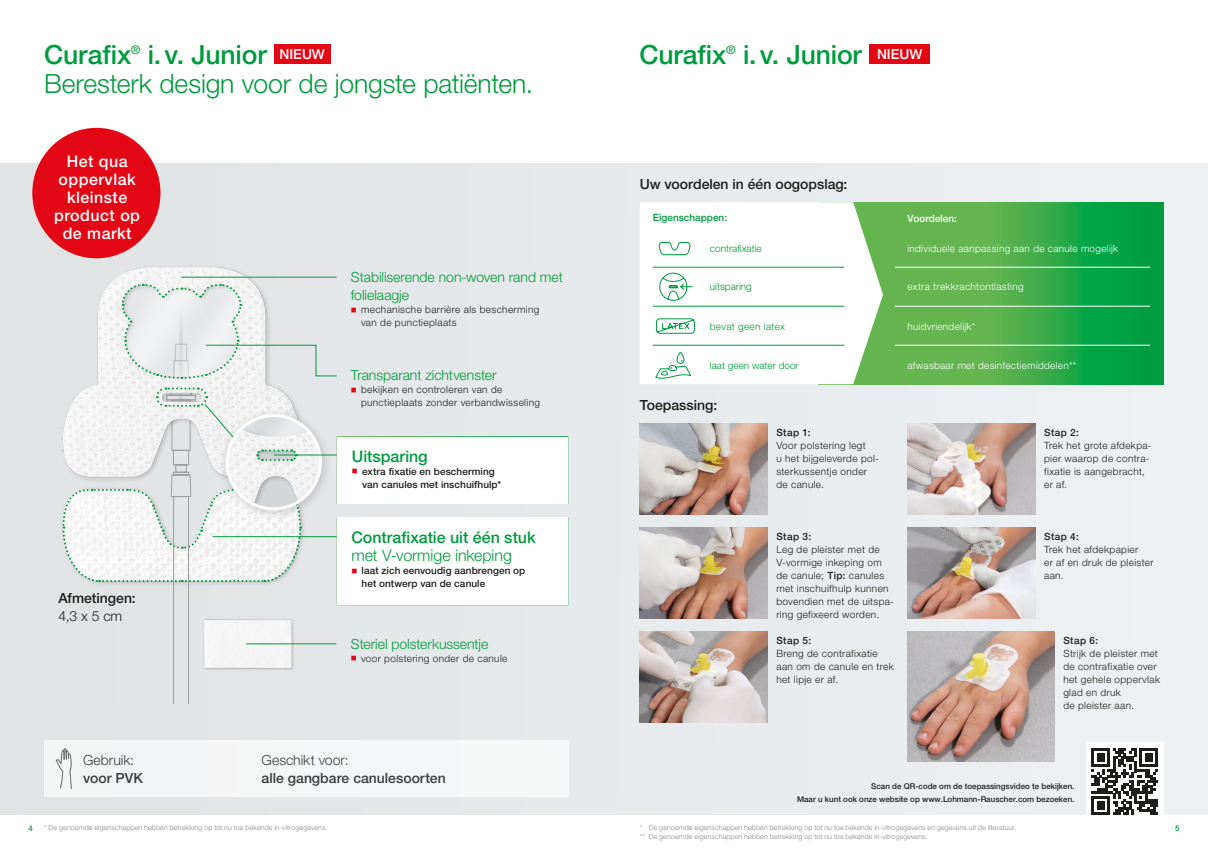
<style>
.page{position:relative;width:1208px;height:859px;background:#fff}
.page>*{position:absolute;margin:0;border:0;box-sizing:border-box;transform-origin:0 0}
.t1{font:300 26.5px/29px "Helvetica Neue LT Pro";letter-spacing:-.005em;color:#009b3e}
.t2{font:500 26.5px "Helvetica Neue LT Pro";letter-spacing:-.005em;color:#009b3e}
.t3{font:500 16px/18px "Helvetica Neue LT Pro";letter-spacing:.03em;color:#fff;text-align:center}
.t4{font:500 16px "Helvetica Neue LT Pro";letter-spacing:-.005em;color:#009b3e}
.t5{font:300 16px "Helvetica Neue LT Pro";letter-spacing:-.005em;color:#009b3e}
.t6{font:300 14px/18px "Helvetica Neue LT Pro";letter-spacing:-.005em;color:#009b3e}
.t7{font:500 14px "Helvetica Neue LT Pro";color:#1d1d1b}
.t8{font:500 14px "Helvetica Neue LT Pro";color:#3d3d3c}
.t9{font:300 14px "Helvetica Neue LT Pro";color:#3d3d3c}
.t10{font:300 14px "Helvetica Neue LT Pro";color:#1d1d1b}
.t11{font:300 10px/13px "Helvetica Neue LT Pro";letter-spacing:.035em;color:#1d1d1b}
.t12{font:500 10px/13px "Helvetica Neue LT Pro";letter-spacing:.01em;color:#1d1d1b}
.t13{font:300 10px "Helvetica Neue LT Pro";letter-spacing:.03em;color:#fff}
.t14{font:300 10px "Helvetica Neue LT Pro";color:#009b3e}
.t15{font:500 10px "Helvetica Neue LT Pro";color:#009b3e}
.t16{font:300 10px "Helvetica Neue LT Pro";letter-spacing:.03em;color:#009b3e}
.t17{font:500 10px "Helvetica Neue LT Pro";color:#fff}
.t18{font:500 8px/13px "Helvetica Neue LT Pro";color:#1d1d1b;text-align:right}
.t19{font:500 8px "Helvetica Neue LT Pro";color:#009b3e}
.t20{font:300 7px/9px "Helvetica Neue LT Pro";letter-spacing:.02em;color:#878787}
.s1{font-weight:500}
.s2{color:#e30614}
</style>
<div class="page">
<div style="left:0;top:163px;width:1208px;height:652px;background:#e7eaec"></div>
<div style="left:44px;top:740px;width:524px;height:57px;background:#f5f6f7"></div>
<svg style="left:55px;top:748px;width:17px;height:42px"></svg>
<div style="left:337px;top:436px;width:231px;height:68px;background:#fff;border:1px solid #fff"></div>
<div style="left:337px;top:517px;width:231px;height:88px;background:#fff"></div>
<svg style="left:883px;top:202px;width:280px;height:182px;background:#3bac4a"></svg>
<svg style="left:640px;top:202px;width:243px;height:182px;background:#f3f9f2"></svg>
<hr style="left:653px;top:267px;width:191px;height:1px;background:#009b3e">
<hr style="left:895px;top:267px;width:255px;height:1px;background:#fff">
<hr style="left:653px;top:306px;width:191px;height:1px;background:#009b3e">
<hr style="left:895px;top:306px;width:255px;height:1px;background:#fff">
<hr style="left:653px;top:345px;width:191px;height:1px;background:#009b3e">
<hr style="left:895px;top:345px;width:255px;height:1px;background:#fff">
<img style="left:69px;top:252px;width:205px;height:334px">
<div style="left:274px;top:44px;width:56px;height:20px;background:#e30614"></div>
<div style="left:869px;top:44px;width:61px;height:20px;background:#e30614"></div>
<img style="left:203px;top:619px;width:99px;height:52px">
<hr style="left:246px;top:644px;width:90px;height:1px;background:#009b3e">
<div style="left:173px;top:496px;width:16px;height:208px;border:1px solid #9d9d9d"></div>
<div style="left:32px;top:128px;width:128px;height:130px;background:#e30614;border-radius:50%"></div>
<svg style="left:62px;top:266px;width:275px;height:317px"></svg>
<svg style="left:654px;top:351px;width:38px;height:28px"></svg>
<svg style="left:655px;top:318px;width:40px;height:16px"></svg>
<svg style="left:658px;top:241px;width:33px;height:15px"></svg>
<svg style="left:661px;top:277px;width:32px;height:23px"></svg>
<div style="left:659px;top:272px;width:28px;height:29px;border:1px solid #009b3e;border-radius:50%"></div>
<img style="left:639px;top:423px;width:129px;height:91px">
<img style="left:639px;top:631px;width:129px;height:91px">
<img style="left:639px;top:527px;width:129px;height:91px">
<img style="left:907px;top:423px;width:128px;height:91px">
<img style="left:907px;top:527px;width:128px;height:91px">
<img style="left:907px;top:631px;width:147px;height:130px">
<div style="left:1085px;top:742px;width:78px;height:78px;background:#fff"></div>
<svg style="left:1091px;top:748px;width:67px;height:67px"></svg>
<h1 class="t1" style="left:44px;top:40px;width:490px"><span class="s1">Curafix</span><sup>®</sup> <span class="s1">i.v. Junior</span> <sup>NIEUW<br></sup>Beresterk design voor de jongste patiënten.</h1>
<h1 class="t2" style="left:639px;top:39px;width:284px">Curafix<sup>®</sup> i.v. Junior <sup>NIEUW</sup></h1>
<h2 class="t3" style="left:54px;top:152px;width:87px">Het qua oppervlak kleinste product op de markt</h2>
<h3 class="t7" style="left:58px;top:590px;width:79px">Afmetingen:</h3>
<h3 class="t10" style="left:58px;top:608px;width:65px">4,3 x 5 cm</h3>
<h3 class="t6" style="left:351px;top:268px;width:213px">Stabiliserende non-woven rand met folielaagje</h3>
<p class="t11" style="left:361px;top:303px;width:180px;text-indent:-10px"><span class="s2">■</span> mechanische barrière als bescherming van de punctieplaats</p>
<h3 class="t6" style="left:351px;top:366px;width:147px">Transparant zichtvenster</h3>
<p class="t11" style="left:361px;top:383px;width:180px;text-indent:-10px"><span class="s2">■</span> bekijken en controleren van de punctieplaats zonder verbandwisseling</p>
<h2 class="t4" style="left:352px;top:447px;width:77px">Uitsparing</h2>
<p class="t12" style="left:362px;top:465px;width:141px;text-indent:-10px"><span class="s2">■</span> extra fixatie en bescherming van canules met inschuifhulp*</p>
<h2 class="t4" style="left:351px;top:528px;width:186px">Contrafixatie uit één stuk</h2>
<h2 class="t5" style="left:351px;top:546px;width:162px">met V-vormige inkeping</h2>
<p class="t12" style="left:361px;top:564px;width:165px;text-indent:-10px"><span class="s2">■</span> laat zich eenvoudig aanbrengen op het ontwerp van de canule</p>
<h3 class="t6" style="left:351px;top:635px;width:139px">Steriel polsterkussentje</h3>
<p class="t11" style="left:351px;top:652px;width:158px"><span class="s2">■</span> voor polstering onder de canule</p>
<h3 class="t7" style="left:639px;top:176px;width:209px">Uw voordelen in één oogopslag:</h3>
<p class="t15" style="left:653px;top:212px;width:76px">Eigenschappen:</p>
<p class="t17" style="left:907px;top:213px;width:51px">Voordelen:</p>
<p class="t14" style="left:710px;top:242px;width:53px">contrafixatie</p>
<p class="t14" style="left:710px;top:281px;width:43px">uitsparing</p>
<p class="t16" style="left:710px;top:320px;width:77px">bevat geen latex</p>
<p class="t14" style="left:710px;top:359px;width:90px">laat geen water door</p>
<h3 class="t7" style="left:639px;top:397px;width:79px">Toepassing:</h3>
<p class="t12" style="left:776px;top:426px;width:36px">Stap 1:</p>
<p class="t11" style="left:776px;top:439px;width:104px">Voor polstering legt<br>u het bijgeleverde pol&shy;sterkussentje onder de canule.</p>
<p class="t13" style="left:907px;top:242px;width:212px">individuele aanpassing aan de canule mogelijk</p>
<p class="t13" style="left:907px;top:281px;width:118px">extra trekkrachtontlasting</p>
<p class="t13" style="left:907px;top:320px;width:70px">huidvriendelijk*</p>
<p class="t13" style="left:907px;top:359px;width:170px">afwasbaar met desinfectiemiddelen**</p>
<p class="t12" style="left:1044px;top:426px;width:36px">Stap 2:</p>
<p class="t11" style="left:1044px;top:439px;width:109px">Trek het grote afdekpa&shy;pier waarop de contra&shy;fixatie is aangebracht, er af.</p>
<p class="t12" style="left:776px;top:530px;width:36px">Stap 3:</p>
<p class="t11" style="left:776px;top:543px;width:119px">Leg de pleister met de<br>V-vormige inkeping om de canule; <span class="s1">Tip:</span> canules met inschuifhulp kunnen bovendien met de uitspa&shy;ring gefixeerd worden.</p>
<p class="t12" style="left:776px;top:634px;width:36px">Stap 5:</p>
<p class="t11" style="left:776px;top:647px;width:119px">Breng de contrafixatie aan om de canule en trek het lipje er af.</p>
<p class="t12" style="left:1044px;top:530px;width:36px">Stap 4:</p>
<p class="t11" style="left:1044px;top:543px;width:111px">Trek het afdekpapier<br>er af en druk de pleister aan.</p>
<p class="t12" style="left:1063px;top:634px;width:36px">Stap 6:</p>
<p class="t11" style="left:1063px;top:647px;width:98px">Strijk de pleister met de contrafixatie over het gehele oppervlak glad en druk<br>de pleister aan.</p>
<h3 class="t9" style="left:83px;top:751px;width:52px">Gebruik:</h3>
<h3 class="t8" style="left:83px;top:769px;width:61px">voor PVK</h3>
<h3 class="t9" style="left:262px;top:751px;width:88px">Geschikt voor:</h3>
<h3 class="t8" style="left:262px;top:769px;width:186px">alle gangbare canulesoorten</h3>
<p class="t18" style="left:797px;top:780px;width:279px">Scan de QR-code om de toepassingsvideo te bekijken.<br>Maar u kunt ook onze website op www.Lohmann-Rauscher.com bezoeken.</p>
<p class="t20" style="left:640px;top:822px;width:378px">* De genoemde eigenschappen hebben betrekking op tot nu toe bekende in-vitrogegevens en gegevens uit de literatuur. ** De genoemde eigenschappen hebben betrekking op tot nu toe bekende in-vitrogegevens.</p>
<p class="t20" style="left:44px;top:822px;width:285px">* De genoemde eigenschappen hebben betrekking op tot nu toe bekende in-vitrogegevens.</p>
<p class="t19" style="left:28px;top:823px;width:6px">4</p>
<p class="t19" style="left:1175px;top:823px;width:6px">5</p>
</div>
